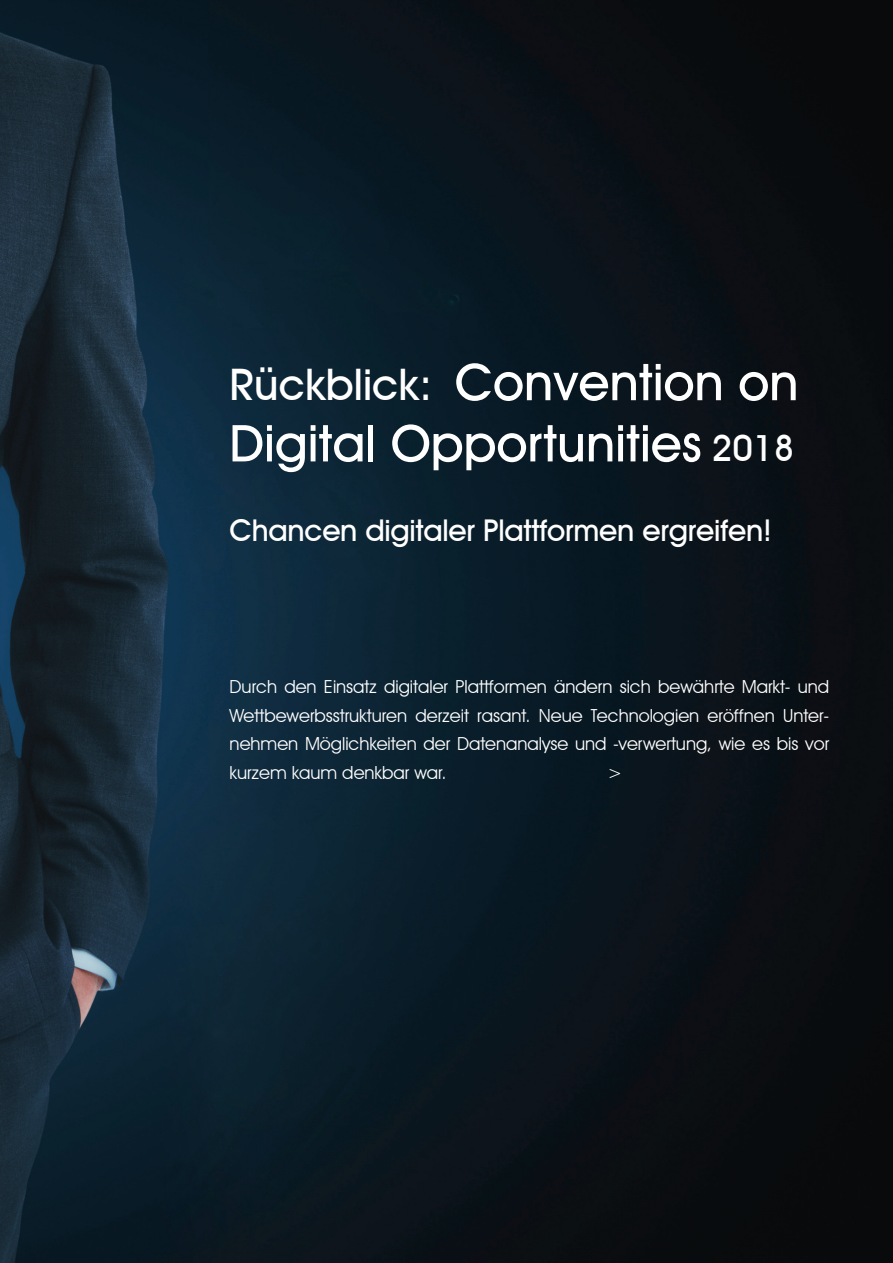
<style>
.page{position:relative;width:893px;height:1263px;background:#fff}
.page>*{position:absolute;margin:0;border:0;box-sizing:border-box;transform-origin:0 0}
.t1{font:500 51px/61.2px "Avant Garde IT Cby BT";color:#fff}
.t2{font:500 30px "Avant Garde IT Cby BT";letter-spacing:-.01em;color:#fff}
.t3{font:18px/28.5px "Avant Garde IT Cby BT";color:#fff;text-align:justify}
.s1{font-size:43.5px}
.s2{font-size:36px}
</style>
<div class="page">
<img style="left:0;top:0;width:893px;height:1263px">
<p class="t1" style="left:230px;top:351px;width:570px"><span class="s1">Rückblick:</span> Convention on<br>Digital Opportunities <span class="s2">2018</span></p>
<p class="t2" style="left:230px;top:512px;width:544px">Chancen digitaler Plattformen ergreifen!</p>
<p class="t3" style="left:230px;top:672px;width:601px">Durch den Einsatz digitaler Plattformen ändern sich bewährte Markt- und Wettbewerbsstrukturen derzeit rasant. Neue Technologien eröffnen Unter&shy;nehmen Möglichkeiten der Datenanalyse und -verwertung, wie es bis vor kurzem kaum denkbar war.</p>
<p class="t3" style="left:608px;top:758px;width:16px">&gt;</p>
</div>
